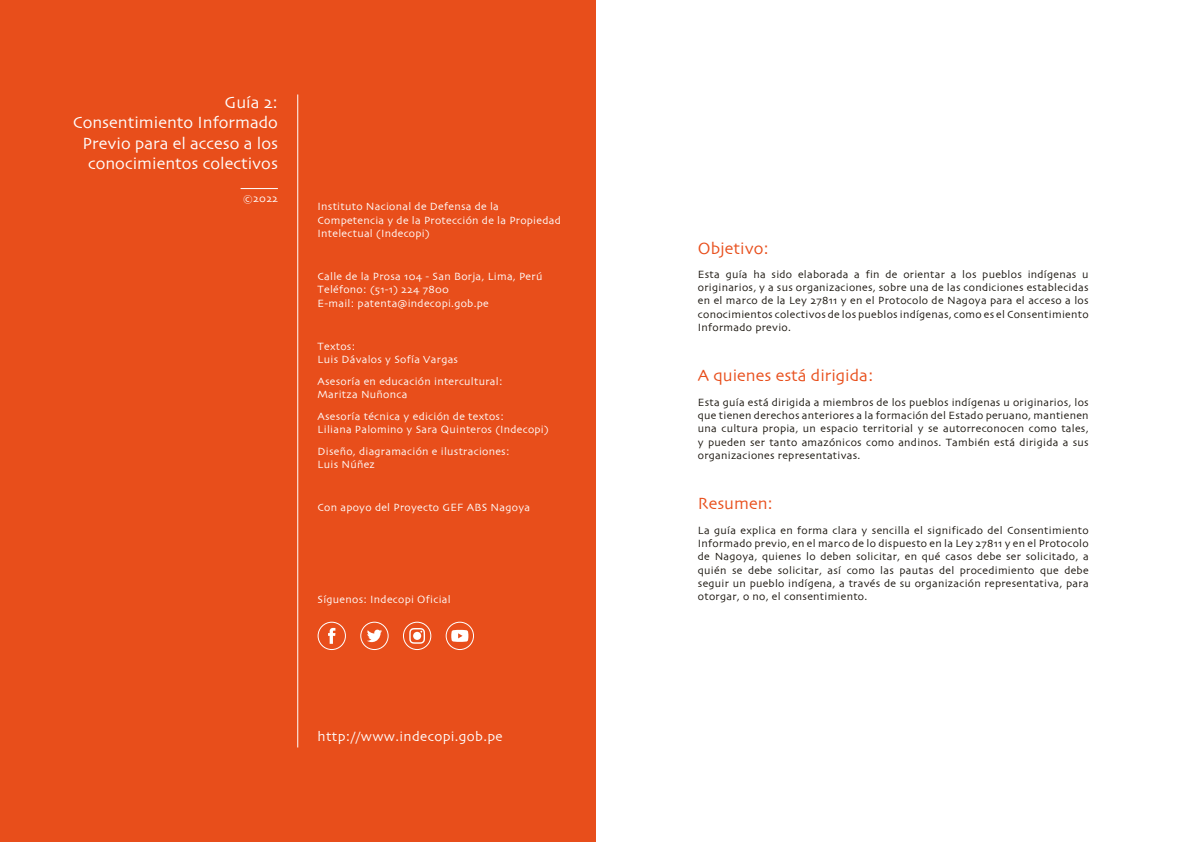
<style>
.page{position:relative;width:1191px;height:842px;background:#fff}
.page>*{position:absolute;margin:0;border:0;box-sizing:border-box;transform-origin:0 0}
.t1{font:17px/20.4px "Skia Regular 1 1";color:#fff;text-align:right}
.t2{font:17px "Skia Regular 1 1";color:#e84e1b}
.t3{font:14px "Skia Regular 1 1";letter-spacing:.025em;color:#fff}
.t4{font:11px/13.2px "Skia Regular 1 1";letter-spacing:.025em;color:#17120b;text-align:justify}
.t5{font:11px/13.2px "Skia Regular 1 1";letter-spacing:.025em;color:#fff}
</style>
<div class="page">
<div style="left:0;top:0;width:595px;height:842px;background:#e84e1b"></div>
<hr style="left:241px;top:188px;width:37px;height:1px;background:#fff">
<hr style="left:297px;top:94px;width:1px;height:653px;background:#fff">
<svg style="left:317px;top:622px;width:29px;height:28px"></svg>
<svg style="left:360px;top:622px;width:28px;height:28px"></svg>
<svg style="left:403px;top:622px;width:28px;height:28px"></svg>
<svg style="left:446px;top:622px;width:28px;height:28px"></svg>
<h1 class="t1" style="left:73px;top:94px;width:206px">Guía 2:<br>Consentimiento Informado<br>Previo para el acceso a los conocimientos colectivos</h1>
<p class="t5" style="left:243px;top:192px;width:37px">©2022</p>
<p class="t5" style="left:317px;top:201px;width:245px">Instituto Nacional de Defensa de la<br>Competencia y de la Protección de la Propiedad<br>Intelectual (Indecopi)</p>
<p class="t5" style="left:317px;top:271px;width:226px">Calle de la Prosa 104 - San Borja, Lima, Perú<br>Teléfono: (51-1) 224 7800<br>E-mail: patenta@indecopi.gob.pe</p>
<p class="t5" style="left:317px;top:341px;width:142px">Textos:<br>Luis Dávalos y Sofía Vargas</p>
<p class="t5" style="left:317px;top:376px;width:186px">Asesoría en educación intercultural:<br>Maritza Nuñonca</p>
<p class="t5" style="left:317px;top:410px;width:233px">Asesoría técnica y edición de textos:<br>Liliana Palomino y Sara Quinteros (Indecopi)</p>
<p class="t5" style="left:317px;top:445px;width:193px">Diseño, diagramación e ilustraciones:<br>Luis Núñez</p>
<p class="t5" style="left:317px;top:502px;width:214px">Con apoyo del Proyecto GEF ABS Nagoya</p>
<p class="t5" style="left:317px;top:593px;width:135px">Síguenos: Indecopi Oficial</p>
<p class="t3" style="left:317px;top:731px;width:186px">http://www.indecopi.gob.pe</p>
<h1 class="t2" style="left:698px;top:241px;width:72px">Objetivo:</h1>
<p class="t4" style="left:698px;top:269px;width:392px">Esta guía ha sido elaborada a fin de orientar a los pueblos indígenas u originarios, y a sus organizaciones, sobre una de las condiciones establecidas en el marco de la Ley 27811 y en el Protocolo de Nagoya para el acceso a los conocimientos colectivos de los pueblos indígenas, como es el Consentimiento Informado previo.</p>
<h1 class="t2" style="left:698px;top:369px;width:177px">A quienes está dirigida:</h1>
<p class="t4" style="left:698px;top:397px;width:392px">Esta guía está dirigida a miembros de los pueblos indígenas u originarios, los que tienen derechos anteriores a la formación del Estado peruano, mantienen una cultura propia, un espacio territorial y se autorreconocen como tales, y pueden ser tanto amazónicos como andinos. También está dirigida a sus organizaciones representativas.</p>
<h1 class="t2" style="left:698px;top:497px;width:77px">Resumen:</h1>
<p class="t4" style="left:698px;top:525px;width:392px">La guía explica en forma clara y sencilla el significado del Consentimiento Informado previo, en el marco de lo dispuesto en la Ley 27811 y en el Protocolo de Nagoya, quienes lo deben solicitar, en qué casos debe ser solicitado, a quién se debe solicitar, así como las pautas del procedimiento que debe seguir un pueblo indígena, a través de su organización representativa, para otorgar, o no, el consentimiento.</p>
</div>
